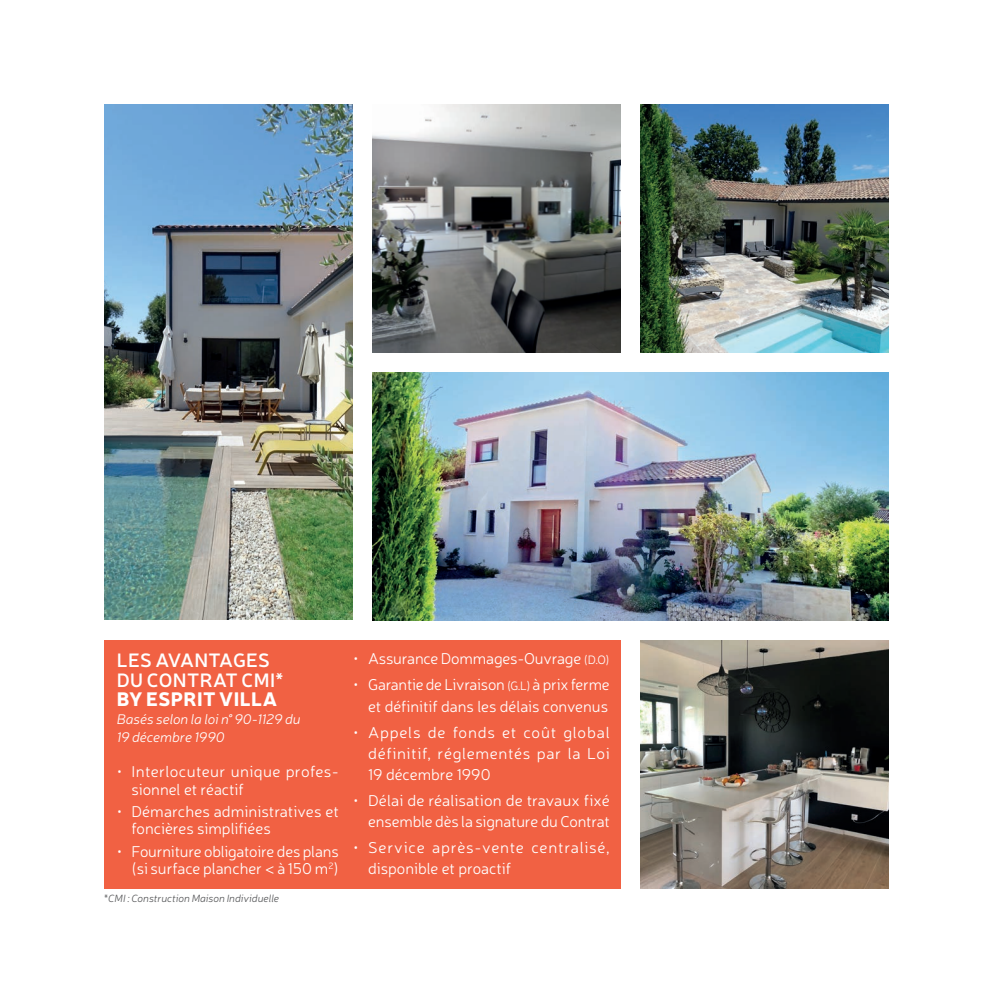
<style>
.page{position:relative;width:993px;height:993px;background:#fff}
.page>*{position:absolute;margin:0;border:0;box-sizing:border-box;transform-origin:0 0}
.t1{font:600 19.25px/19.6px "Neris";letter-spacing:.02em;color:#fff}
.t2{font:900 19.25px "Neris";letter-spacing:.02em;color:#fff}
.t3{font:300 15.75px/21.2px "Neris";color:#fff;text-align:right}
.t4{font:300 15.75px/21.2px "Neris";letter-spacing:.04em;color:#fff}
.t5{font:italic 300 14px/17.8px "Neris";color:#fff}
.t6{font:italic 300 10.5px "Neris";color:#57585a}
.s1{font-size:12.25px}
</style>
<div class="page">
<img style="left:104px;top:104px;width:248px;height:515px">
<img style="left:372px;top:104px;width:248px;height:248px">
<img style="left:640px;top:104px;width:248px;height:248px">
<img style="left:372px;top:372px;width:516px;height:248px">
<div style="left:104px;top:640px;width:516px;height:248px;background:#f16143"></div>
<img style="left:640px;top:640px;width:248px;height:248px">
<p class="t1" style="left:117px;top:649px;width:168px">LES AVANTAGES<br>DU CONTRAT CMI*</p>
<p class="t2" style="left:117px;top:684px;width:162px">BY ESPRIT VILLA</p>
<p class="t5" style="left:117px;top:709px;width:185px">Basés selon la loi n° 90-1129 du<br>19 décembre 1990</p>
<p class="t3" style="left:131px;top:762px;width:209px;line-height:17.5px;text-align:left;text-indent:-15px">• Interlocuteur unique profes&shy;sionnel et réactif</p>
<p class="t3" style="left:131px;top:801px;width:209px;line-height:17.5px;text-align:left;text-indent:-15px">• Démarches administratives et foncières simplifiées</p>
<p class="t3" style="left:117px;top:841px;width:223px;line-height:17.5px">• Fourniture obligatoire des plans (si surface plancher &lt; à 150 m<sup>2</sup>)</p>
<p class="t6" style="left:104px;top:890px;width:176px">*CMI : Construction Maison Individuelle</p>
<p class="t3" style="left:353px;top:647px;width:258px">• Assurance Dommages-Ouvrage <span class="s1">(D.O)</span></p>
<p class="t3" style="left:353px;top:673px;width:258px">• Garantie de Livraison <span class="s1">(G.L)</span> à prix ferme et définitif dans les délais convenus</p>
<p class="t3" style="left:368px;top:720px;width:243px;text-align:justify;text-indent:-15px">• Appels de fonds et coût global définitif, réglementés par la Loi 19 décembre 1990</p>
<p class="t3" style="left:353px;top:789px;width:258px">• Délai de réalisation de travaux fixé ensemble dès la signature du Contrat</p>
<p class="t4" style="left:368px;top:836px;width:243px;text-indent:-15px">• Service après-vente centralisé, disponible et proactif</p>
</div>
